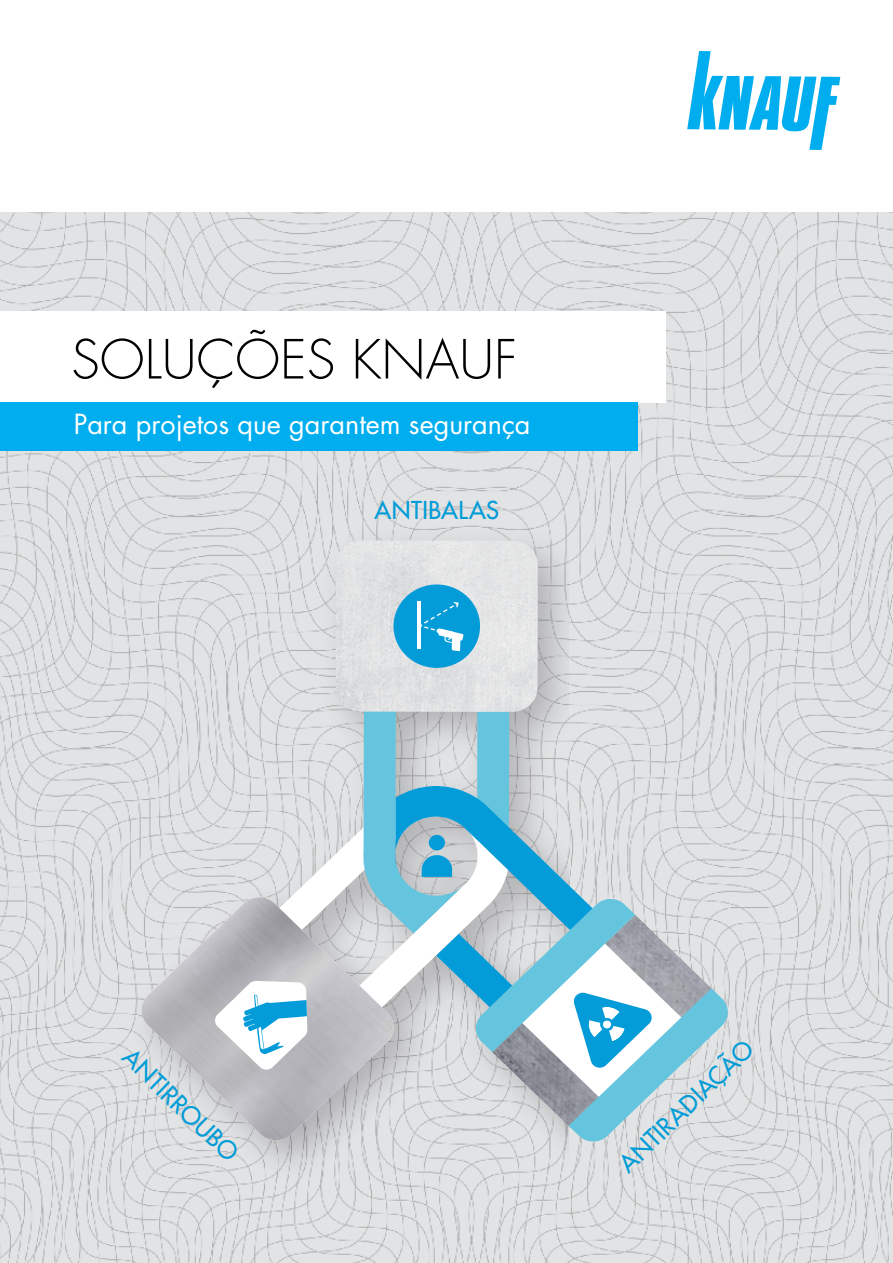
<style>
.page{position:relative;width:893px;height:1263px;background:#fff}
.page>*{position:absolute;margin:0;border:0;box-sizing:border-box;transform-origin:0 0}
.t1{font:300 52.5px "Futura Std";color:#000}
.t2{font:27px "Futura Std";color:#fff}
.t3{font:500 24px "Futura Std";letter-spacing:.015em;color:#009cd8}
</style>
<div class="page">
<img style="left:0;top:213px;width:893px;height:1050px">
<img style="left:97px;top:451px;width:471px;height:812px">
<img style="left:336px;top:540px;width:202px;height:151px">
<div style="left:393px;top:584px;width:87px;height:84px;background:#049cd8;border-radius:50%"></div>
<hr style="left:418px;top:601px;width:3px;height:48px;background:#fff">
<svg style="left:421px;top:602px;width:43px;height:49px"></svg>
<svg style="left:139px;top:895px;width:75px;height:247px;background:#dddedf"></svg>
<img style="left:183px;top:897px;width:31px;height:65px">
<img style="left:140px;top:962px;width:74px;height:141px">
<svg style="left:214px;top:691px;width:516px;height:452px;background:#bcd0d8"></svg>
<svg style="left:687px;top:51px;width:153px;height:99px"></svg>
<div style="left:0;top:311px;width:665px;height:92px;background:#fff"></div>
<div style="left:0;top:402px;width:638px;height:49px;background:#00aeef"></div>
<h1 class="t1" style="left:71px;top:327px;width:448px">SOLUÇÕES KNAUF</h1>
<p class="t2" style="left:74px;top:407px;width:458px">Para projetos que garantem segurança</p>
<p class="t3" style="left:374px;top:496px;width:126px">ANTIBALAS</p>
<p class="t3" style="left:137px;top:1042px;width:151px;rotate:44deg">ANTIRROUBO</p>
<p class="t3" style="left:612px;top:1156px;width:177px;rotate:-44deg">ANTIRADIAÇÃO</p>
</div>
